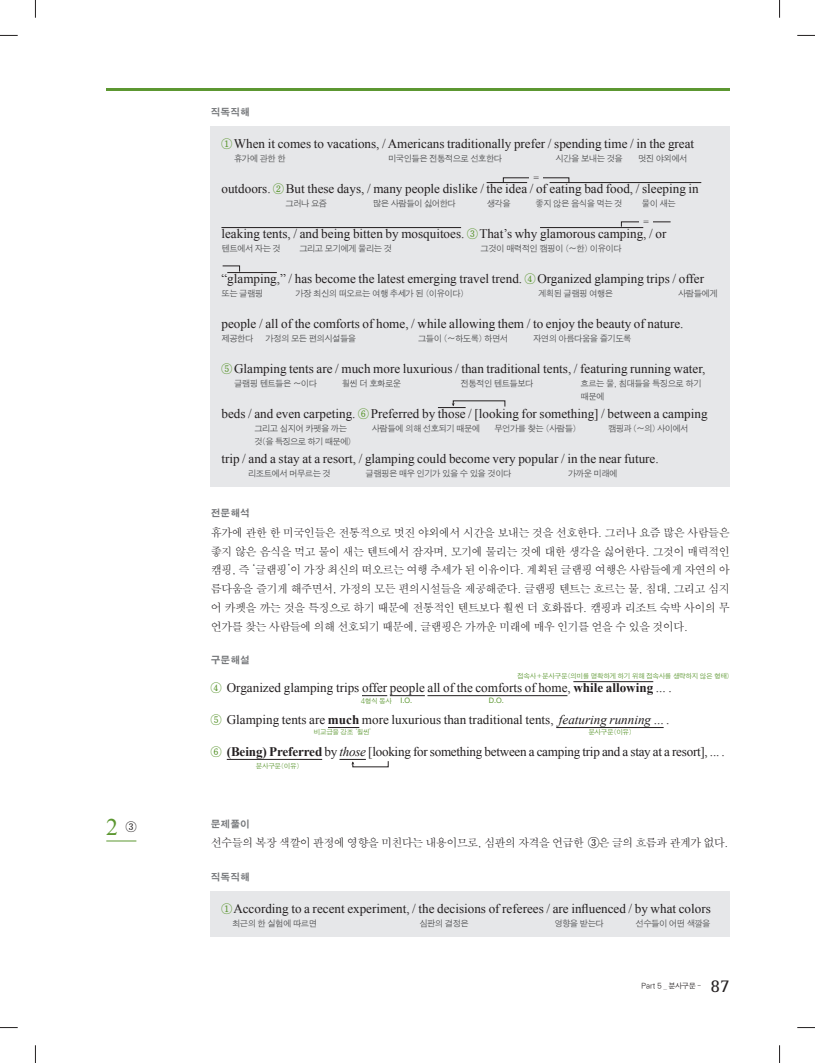
<style>
.page{position:relative;width:815px;height:1063px;background:#fff}
.page>*{position:absolute;margin:0;border:0;box-sizing:border-box;transform-origin:0 0}
.t1{font:23.75px "Times New Roman";color:#5c9731}
.t2{font:18.75px "Rotis Serif";color:#231f20}
.t3{font:13.12px "Times New Roman";color:#231f20}
.t4{font:13.12px "Times New Roman";letter-spacing:-.02em;color:#231f20}
.t5{font:11.5px/18.8px "SMSS Myung Jo Std Regular KS Cpc EUC H";letter-spacing:-.07em;color:#231f20;text-align:justify}
.t6{font:10px "SMK Gothic Std Regular KS Cpc EUC H";color:#76787b}
.t7{font:8.75px/12.5px "SMJ Gothic Std Regular KS Cpc EUC H";letter-spacing:-.07em;color:#4b4c4d;scale:.96 1}
.t8{font:8.75px "SMJ Gothic Std Regular KS Cpc EUC H";letter-spacing:-.09em;color:#4b4c4d;scale:.96 1}
.t9{font:7.5px "SMJ Gothic Std Regular KS Cpc EUC H";letter-spacing:-.06em;color:#231f20;scale:.96 1}
.t10{font:7.5px "Helvetica Neue";color:#5c9731}
.t11{font:6.88px "SMJ Gothic Std Regular KS Cpc EUC H";letter-spacing:-.06em;color:#5c9731}
.s1{font-family:"SMSS Myung Jo Std Regular KS Cpc EUC H";font-size:11px;color:#5c9731}
.s2{font-weight:700}
.s3{font-family:"Helvetica Neue";font-size:7.5px}
.s4{font-style:italic}
</style>
<div class="page">
<hr style="left:106px;top:89px;width:624px;height:2px;background:#5c9731">
<svg style="left:362px;top:695px;width:25px;height:1px"></svg>
<hr style="left:390px;top:695px;width:35px;height:1px;background:#231f20">
<hr style="left:427px;top:695px;width:140px;height:1px;background:#231f20">
<hr style="left:573px;top:681px;width:80px;height:1px;background:#231f20">
<hr style="left:328px;top:727px;width:31px;height:1px;background:#231f20">
<hr style="left:556px;top:727px;width:108px;height:1px;background:#231f20">
<hr style="left:227px;top:759px;width:95px;height:1px;background:#231f20">
<div style="left:211px;top:127px;width:519px;height:360px;background:#e6e7e9"></div>
<hr style="left:487px;top:182px;width:40px;height:1px;background:#231f20">
<hr style="left:550px;top:182px;width:151px;height:1px;background:#231f20">
<hr style="left:221px;top:227px;width:240px;height:1px;background:#231f20">
<hr style="left:540px;top:227px;width:103px;height:1px;background:#231f20">
<hr style="left:227px;top:272px;width:50px;height:1px;background:#231f20">
<svg style="left:339px;top:759px;width:50px;height:8px"></svg>
<hr style="left:106px;top:841px;width:30px;height:1px;background:#5c9731">
<div style="left:211px;top:892px;width:519px;height:45px;background:#e6e7e9"></div>
<div style="left:503px;top:178px;width:66px;height:5px;border:1px solid #231f20"></div>
<svg style="left:529px;top:176px;width:14px;height:4px"></svg>
<svg style="left:621px;top:221px;width:50px;height:6px"></svg>
<svg style="left:438px;top:401px;width:67px;height:7px"></svg>
<svg style="left:222px;top:266px;width:18px;height:6px"></svg>
<svg style="left:0;top:35px;width:18px;height:1px"></svg>
<svg style="left:797px;top:35px;width:18px;height:1px"></svg>
<svg style="left:0;top:1027px;width:18px;height:1px"></svg>
<svg style="left:797px;top:1027px;width:18px;height:1px"></svg>
<svg style="left:35px;top:0;width:1px;height:18px"></svg>
<svg style="left:35px;top:1045px;width:1px;height:18px"></svg>
<svg style="left:779px;top:0;width:1px;height:18px"></svg>
<svg style="left:779px;top:1045px;width:1px;height:18px"></svg>
<p class="t6" style="left:211px;top:108px;width:41px">직독직해</p>
<p class="t3" style="left:221px;top:137px;width:474px"><span class="s1">①</span> When it comes to vacations, / Americans traditionally prefer / spending time / in the great</p>
<p class="t3" style="left:221px;top:182px;width:479px">outdoors. <span class="s1">②</span> But these days, / many people dislike / the idea / of eating bad food, / sleeping in</p>
<p class="t3" style="left:221px;top:227px;width:446px">leaking tents, / and being bitten by mosquitoes. <span class="s1">③</span> That’s why glamorous camping, / or</p>
<p class="t3" style="left:221px;top:272px;width:484px">“glamping,” / has become the latest emerging travel trend. <span class="s1">④</span> Organized glamping trips / offer</p>
<p class="t3" style="left:221px;top:317px;width:464px">people / all of the comforts of home, / while allowing them / to enjoy the beauty of nature.</p>
<p class="t3" style="left:221px;top:362px;width:486px"><span class="s1">⑤</span> Glamping tents are / much more luxurious / than traditional tents, / featuring running water,</p>
<p class="t3" style="left:221px;top:407px;width:488px">beds / and even carpeting. <span class="s1">⑥</span> Preferred by those / [looking for something] / between a camping</p>
<p class="t3" style="left:221px;top:452px;width:439px">trip / and a stay at a resort, / glamping could become very popular / in the near future.</p>
<p class="t7" style="left:234px;top:153px;width:55px">휴가에 관한 한</p>
<p class="t7" style="left:388px;top:153px;width:120px">미국인들은 전통적으로 선호한다</p>
<p class="t7" style="left:556px;top:153px;width:72px">시간을 보내는 것을</p>
<p class="t7" style="left:638px;top:153px;width:53px">멋진 야외에서</p>
<p class="t7" style="left:286px;top:198px;width:45px">그러나 요즘</p>
<p class="t7" style="left:373px;top:198px;width:88px">많은 사람들이 싫어한다</p>
<p class="t7" style="left:487px;top:198px;width:27px">생각을</p>
<p class="t7" style="left:536px;top:198px;width:92px">좋지 않은 음식을 먹는 것</p>
<p class="t7" style="left:642px;top:198px;width:37px">물이 새는</p>
<p class="t7" style="left:222px;top:243px;width:63px">텐트에서 자는 것</p>
<p class="t7" style="left:299px;top:243px;width:98px">그리고 모기에게 물리는 것</p>
<p class="t7" style="left:481px;top:243px;width:149px">그것이 매력적인 캠핑이 (~한) 이유이다</p>
<p class="t7" style="left:222px;top:288px;width:45px">또는 글램핑</p>
<p class="t7" style="left:296px;top:288px;width:177px">가장 최신의 떠오르는 여행 추세가 된 (이유이다)</p>
<p class="t7" style="left:538px;top:288px;width:80px">계획된 글램핑 여행은</p>
<p class="t7" style="left:678px;top:288px;width:43px">사람들에게</p>
<p class="t7" style="left:222px;top:333px;width:35px">제공한다</p>
<p class="t7" style="left:266px;top:333px;width:96px">가정의 모든 편의시설들을</p>
<p class="t7" style="left:418px;top:333px;width:95px">그들이 (~하도록) 하면서</p>
<p class="t7" style="left:533px;top:333px;width:104px">자연의 아름다움을 즐기도록</p>
<p class="t7" style="left:234px;top:378px;width:88px">글램핑 텐트들은 ~이다</p>
<p class="t7" style="left:342px;top:378px;width:63px">훨씬 더 호화로운</p>
<p class="t7" style="left:461px;top:378px;width:78px">전통적인 텐트들보다</p>
<p class="t7" style="left:581px;top:378px;width:128px">흐르는 물, 침대들을 특징으로 하기 때문에</p>
<p class="t7" style="left:254px;top:423px;width:98px">그리고 심지어 카펫을 까는</p>
<p class="t7" style="left:372px;top:423px;width:114px">사람들에 의해 선호되기 때문에</p>
<p class="t7" style="left:494px;top:423px;width:87px">무언가를 찾는 (사람들)</p>
<p class="t7" style="left:608px;top:423px;width:85px">캠핑과 (~의) 사이에서</p>
<p class="t8" style="left:254px;top:437px;width:103px">것(을 특징으로 하기 때문에)</p>
<p class="t7" style="left:248px;top:468px;width:88px">리조트에서 머무르는 것</p>
<p class="t7" style="left:366px;top:468px;width:154px">글램핑은 매우 인기가 있을 수 있을 것이다</p>
<p class="t7" style="left:568px;top:468px;width:53px">가까운 미래에</p>
<p class="t6" style="left:211px;top:508px;width:41px">전문해석</p>
<p class="t5" style="left:211px;top:524px;width:521px">휴가에 관한 한 미국인들은 전통적으로 멋진 야외에서 시간을 보내는 것을 선호한다. 그러나 요즘 많은 사람들은 좋지 않은 음식을 먹고 물이 새는 텐트에서 잠자며, 모기에 물리는 것에 대한 생각을 싫어한다. 그것이 매력적인 캠핑, 즉 ‘글램핑’이 가장 최신의 떠오르는 여행 추세가 된 이유이다. 계획된 글램핑 여행은 사람들에게 자연의 아 름다움을 즐기게 해주면서, 가정의 모든 편의시설들을 제공해준다. 글램핑 텐트는 흐르는 물, 침대, 그리고 심지 어 카펫을 까는 것을 특징으로 하기 때문에 전통적인 텐트보다 훨씬 더 호화롭다. 캠핑과 리조트 숙박 사이의 무 언가를 찾는 사람들에 의해 선호되기 때문에, 글램핑은 가까운 미래에 매우 인기를 얻을 수 있을 것이다.</p>
<p class="t6" style="left:211px;top:656px;width:41px">구문해설</p>
<p class="t11" style="left:517px;top:673px;width:214px">접속사+분사구문(의미를 명확하게 하기 위해 접속사를 생략하지 않은 형태)</p>
<p class="t3" style="left:211px;top:681px;width:462px"><span class="s1">④</span> Organized glamping trips offer people all of the comforts of home, <span class="s2">while allowing</span> ... .</p>
<p class="t11" style="left:361px;top:698px;width:53px">4형식 동사 <span class="s3">I.O.</span></p>
<p class="t10" style="left:489px;top:698px;width:17px">D.O.</p>
<p class="t3" style="left:211px;top:712px;width:460px"><span class="s1">⑤</span> Glamping tents are <span class="s2">much</span> more luxurious than traditional tents, <span class="s4">featuring running</span> ... .</p>
<p class="t11" style="left:314px;top:729px;width:59px">비교급을 강조 ‘훨씬’</p>
<p class="t11" style="left:588px;top:729px;width:45px">분사구문(이유)</p>
<p class="t4" style="left:211px;top:744px;width:515px"><span class="s1">⑥</span> <span class="s2">(Being) Preferred</span> by <span class="s4">those</span> [looking for something between a camping trip and a stay at a resort], ... .</p>
<p class="t11" style="left:256px;top:763px;width:45px">분사구문(이유)</p>
<h1 class="t1" style="left:106px;top:814px;width:32px">2 <sup>③</sup></h1>
<p class="t6" style="left:211px;top:819px;width:41px">문제풀이</p>
<p class="t5" style="left:211px;top:834px;width:519px">선수들의 복장 색깔이 판정에 영향을 미친다는 내용이므로, 심판의 자격을 언급한 ③은 글의 흐름과 관계가 없다.</p>
<p class="t6" style="left:211px;top:872px;width:41px">직독직해</p>
<p class="t3" style="left:221px;top:901px;width:491px"><span class="s1">①</span> According to a recent experiment, / the decisions of referees / are influenced / by what colors</p>
<p class="t7" style="left:232px;top:917px;width:90px">최근의 한 실험에 따르면</p>
<p class="t7" style="left:419px;top:917px;width:53px">심판의 결정은</p>
<p class="t7" style="left:554px;top:917px;width:53px">영향을 받는다</p>
<p class="t7" style="left:636px;top:917px;width:80px">선수들이 어떤 색깔을</p>
<p class="t9" style="left:641px;top:982px;width:64px">Part 5 _ 분사구문 -</p>
<h2 class="t2" style="left:710px;top:978px;width:21px">87</h2>
</div>
